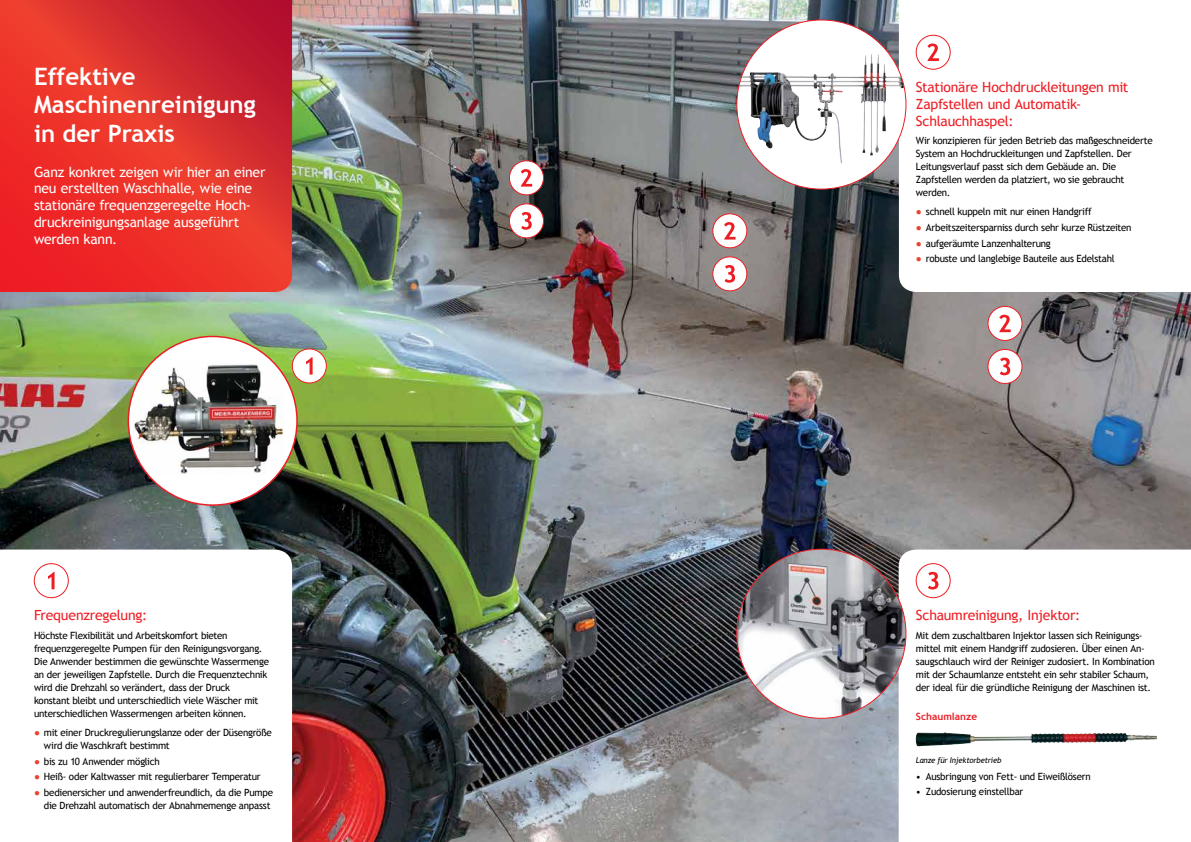
<style>
.page{position:relative;width:1191px;height:842px;background:#fff}
.page>*{position:absolute;margin:0;border:0;box-sizing:border-box;transform-origin:0 0}
.t1{font:700 24px/28.8px "Trebuchet MS";color:#fff}
.t2{font:14px/16.8px "Trebuchet MS";letter-spacing:-.015em;color:#fff}
.t3{font:14px/16.8px "Trebuchet MS";letter-spacing:-.015em;color:#ed1d24}
.t4{font:10px/13px "Trebuchet MS";letter-spacing:-.025em;color:#000}
.t5{font:700 10px "Trebuchet MS";color:#ed1d24}
.t6{font:italic 8px "Trebuchet MS";letter-spacing:-.02em;color:#000}
.s1{color:#ef4130}
</style>
<div class="page">
<img style="left:0;top:0;width:1191px;height:842px">
<svg style="left:898px;top:549px;width:293px;height:293px"></svg>
<svg style="left:899px;top:0;width:292px;height:292px"></svg>
<div style="left:916px;top:35px;width:241px;height:227px;background:#fff"></div>
<div style="left:916px;top:35px;width:34px;height:34px;border:1px solid #ed1d24;border-radius:50%"></div>
<svg style="left:927px;top:44px;width:12px;height:17px"></svg>
<div style="left:916px;top:563px;width:241px;height:128px;background:#fff"></div>
<div style="left:916px;top:563px;width:34px;height:35px;border:1px solid #ed1d24;border-radius:50%"></div>
<svg style="left:928px;top:572px;width:10px;height:17px"></svg>
<svg style="left:737px;top:20px;width:169px;height:169px"></svg>
<img style="left:782px;top:54px;width:89px;height:23px">
<img style="left:737px;top:549px;width:169px;height:169px;border-radius:85px">
<div style="left:988px;top:306px;width:34px;height:34px;background:#fff;border-radius:50%"></div>
<div style="left:987px;top:306px;width:35px;height:35px;border:1px solid #ed1d24;border-radius:50%"></div>
<svg style="left:999px;top:315px;width:11px;height:17px"></svg>
<div style="left:713px;top:214px;width:34px;height:34px;background:#fff;border-radius:50%"></div>
<div style="left:712px;top:214px;width:35px;height:34px;border:1px solid #ed1d24;border-radius:50%"></div>
<svg style="left:724px;top:222px;width:11px;height:18px"></svg>
<div style="left:509px;top:161px;width:34px;height:34px;background:#fff;border-radius:50%"></div>
<div style="left:509px;top:161px;width:35px;height:34px;border:1px solid #ed1d24;border-radius:50%"></div>
<svg style="left:521px;top:169px;width:11px;height:18px"></svg>
<div style="left:988px;top:349px;width:34px;height:34px;background:#fff;border-radius:50%"></div>
<div style="left:987px;top:349px;width:35px;height:35px;border:1px solid #ed1d24;border-radius:50%"></div>
<svg style="left:999px;top:358px;width:11px;height:17px"></svg>
<div style="left:509px;top:204px;width:34px;height:34px;background:#fff;border-radius:50%"></div>
<div style="left:509px;top:204px;width:35px;height:34px;border:1px solid #ed1d24;border-radius:50%"></div>
<svg style="left:521px;top:212px;width:11px;height:18px"></svg>
<img style="left:915px;top:732px;width:240px;height:14px">
<svg style="left:0;top:549px;width:292px;height:293px"></svg>
<div style="left:34px;top:563px;width:241px;height:246px;background:#fff"></div>
<div style="left:34px;top:563px;width:35px;height:35px;border:1px solid #ed1d24;border-radius:50%"></div>
<svg style="left:48px;top:572px;width:7px;height:17px"></svg>
<svg style="left:0;top:0;width:292px;height:292px;background:#e12d2c"></svg>
<div style="left:128px;top:336px;width:169px;height:169px;background:#fff;border-radius:50%"></div>
<img style="left:133px;top:363px;width:151px;height:111px">
<div style="left:292px;top:349px;width:34px;height:34px;background:#fff;border-radius:50%"></div>
<div style="left:292px;top:349px;width:34px;height:34px;border:1px solid #ed1d24;border-radius:50%"></div>
<svg style="left:306px;top:357px;width:6px;height:18px"></svg>
<div style="left:713px;top:257px;width:34px;height:34px;background:#fff;border-radius:50%"></div>
<div style="left:712px;top:257px;width:35px;height:34px;border:1px solid #ed1d24;border-radius:50%"></div>
<svg style="left:724px;top:265px;width:11px;height:18px"></svg>
<h1 class="t1" style="left:34px;top:62px;width:223px">Effektive<br>Maschinenreinigung in der Praxis</h1>
<h2 class="t2" style="left:34px;top:163px;width:233px">Ganz konkret zeigen wir hier an einer neu erstellten Waschhalle, wie eine stationäre frequenzgeregelte Hoch&shy;druckreinigungsanlage ausgeführt werden kann.</h2>
<h2 class="t3" style="left:34px;top:607px;width:115px">Frequenzregelung:</h2>
<p class="t4" style="left:34px;top:629px;width:236px">Höchste Flexibilität und Arbeitskomfort bieten frequenzgeregelte Pumpen für den Reinigungsvorgang.<br>Die Anwender bestimmen die gewünschte Wassermenge an der jeweiligen Zapfstelle. Durch die Frequenztechnik wird die Drehzahl so verändert, dass der Druck<br>konstant bleibt und unterschiedlich viele Wäscher mit unterschiedlichen Wassermengen arbeiten können.</p>
<p class="t4" style="left:44px;top:726px;width:229px;text-indent:-10px"><span class="s1">●</span> mit einer Druckregulierungslanze oder der Düsengröße wird die Waschkraft bestimmt</p>
<p class="t4" style="left:34px;top:755px;width:127px"><span class="s1">●</span> bis zu 10 Anwender möglich</p>
<p class="t4" style="left:34px;top:770px;width:228px"><span class="s1">●</span> Heiß- oder Kaltwasser mit regulierbarer Temperatur</p>
<p class="t4" style="left:34px;top:786px;width:240px;text-align:right"><span class="s1">●</span> bedienersicher und anwenderfreundlich, da die Pumpe die Drehzahl automatisch der Abnahmemenge anpasst</p>
<h2 class="t3" style="left:916px;top:79px;width:214px">Stationäre Hochdruckleitungen mit<br>Zapfstellen und Automatik-<br>Schlauchhaspel:</h2>
<p class="t4" style="left:916px;top:134px;width:238px">Wir konzipieren für jeden Betrieb das maßgeschneiderte System an Hochdruckleitungen und Zapfstellen. Der Leitungsverlauf passt sich dem Gebäude an. Die Zapfstellen werden da platziert, wo sie gebraucht werden.</p>
<p class="t4" style="left:916px;top:205px;width:177px"><span class="s1">●</span> schnell kuppeln mit nur einen Handgriff</p>
<p class="t4" style="left:916px;top:221px;width:217px"><span class="s1">●</span> Arbeitszeitersparniss durch sehr kurze Rüstzeiten</p>
<p class="t4" style="left:916px;top:237px;width:136px"><span class="s1">●</span> aufgeräumte Lanzenhalterung</p>
<p class="t4" style="left:916px;top:253px;width:200px"><span class="s1">●</span> robuste und langlebige Bauteile aus Edelstahl</p>
<h2 class="t3" style="left:916px;top:607px;width:166px">Schaumreinigung, Injektor:</h2>
<p class="t4" style="left:916px;top:629px;width:240px">Mit dem zuschaltbaren Injektor lassen sich Reinigungs&shy;mittel mit einem Handgriff zudosieren. Über einen An&shy;saugschlauch wird der Reiniger zudosiert. In Kombination mit der Schaumlanze entsteht ein sehr stabiler Schaum, der ideal für die gründliche Reinigung der Maschinen ist.</p>
<p class="t5" style="left:916px;top:710px;width:63px">Schaumlanze</p>
<p class="t6" style="left:916px;top:756px;width:87px">Lanze für Injektorbetrieb</p>
<p class="t4" style="left:916px;top:770px;width:176px">• Ausbringung von Fett- und Eiweißlösern</p>
<p class="t4" style="left:916px;top:785px;width:109px">• Zudosierung einstellbar</p>
</div>
